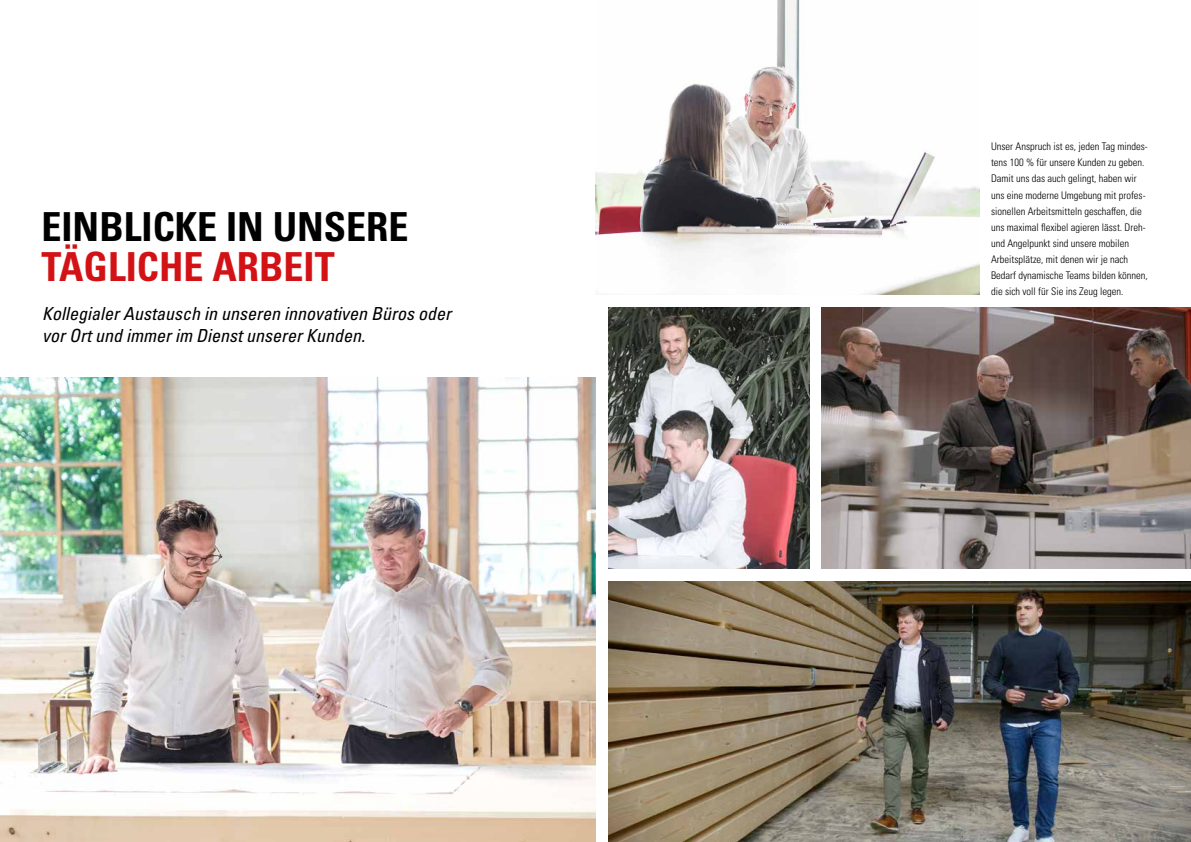
<style>
.page{position:relative;width:1191px;height:842px;background:#fff}
.page>*{position:absolute;margin:0;border:0;box-sizing:border-box;transform-origin:0 0}
.t1{font:700 condensed 40px "Univers LT Pro";color:#000}
.t2{font:700 condensed 40px "Univers LT Pro";color:#d31216}
.t3{font:italic condensed 18px/22px "Univers LT Pro";color:#000}
.t4{font:300 condensed 10.5px/16px "Univers LT Pro";color:#000}
</style>
<div class="page">
<img style="left:0;top:378px;width:595px;height:464px">
<img style="left:595px;top:0;width:384px;height:295px">
<img style="left:608px;top:308px;width:201px;height:260px">
<img style="left:821px;top:308px;width:370px;height:260px">
<img style="left:608px;top:581px;width:583px;height:261px">
<h1 class="t1" style="left:42px;top:202px;width:368px">EINBLICKE IN UNSERE</h1>
<h1 class="t2" style="left:42px;top:242px;width:295px">TÄGLICHE ARBEIT</h1>
<h2 class="t3" style="left:42px;top:302px;width:410px">Kollegialer Austausch in unseren innovativen Büros oder vor Ort und immer im Dienst unserer Kunden.</h2>
<p class="t4" style="left:991px;top:138px;width:158px">Unser Anspruch ist es, jeden Tag mindes&shy;tens 100 % für unsere Kunden zu geben.<br>Damit uns das auch gelingt, haben wir uns eine moderne Umgebung mit profes&shy;sionellen Arbeitsmitteln geschaffen, die uns maximal flexibel agieren lässt. Dreh&shy;und Angelpunkt sind unsere mobilen Arbeitsplätze, mit denen wir je nach Bedarf dynamische Teams bilden können, die sich voll für Sie ins Zeug legen.</p>
</div>
